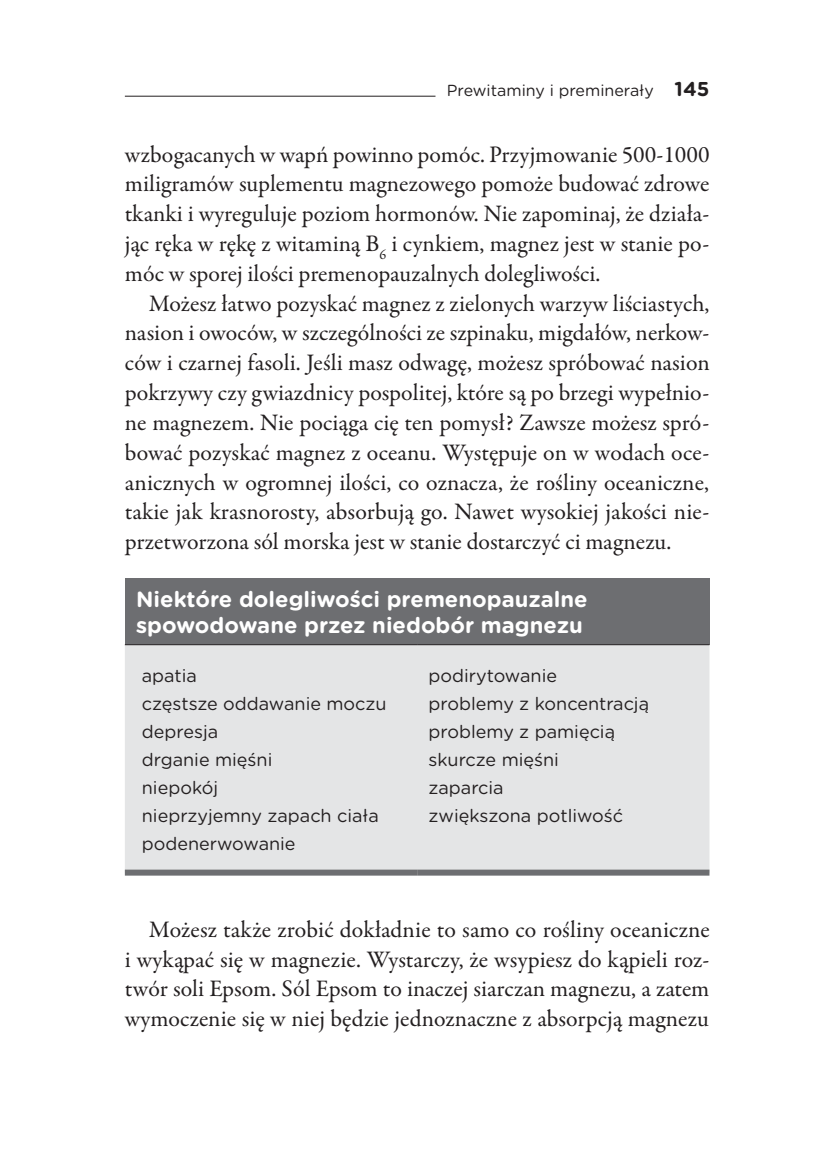
<style>
.page{position:relative;width:823px;height:1163px;background:#fff}
.page>*{position:absolute;margin:0;border:0;box-sizing:border-box;transform-origin:0 0}
.t1{font:23.8px/29.8px "Garamond Premr Pro";color:#231f20;text-align:justify}
.t2{font:700 22px/26.4px "Gotham Rounded";color:#fff}
.t3{font:18px/28px "Gotham Rounded";color:#231f20}
.t4{font:16px "Gotham Rounded";color:#231f20}
.s1{font-weight:700;font-size:20px}
</style>
<div class="page">
<hr style="left:125px;top:96px;width:528px;height:1px;background:#231f20">
<div style="left:435px;top:79px;width:229px;height:24px;background:#fff"></div>
<div style="left:125px;top:578px;width:584px;height:66px;background:#6d6e71"></div>
<div style="left:125px;top:645px;width:584px;height:224px;background:#e4e5e6"></div>
<hr style="left:125px;top:644px;width:292px;height:1px;background:#231f20">
<hr style="left:417px;top:644px;width:292px;height:1px;background:#231f20">
<div style="left:125px;top:869px;width:292px;height:6px;background:#6d6e71"></div>
<div style="left:417px;top:869px;width:292px;height:6px;background:#6d6e71"></div>
<p class="t4" style="left:446px;top:80px;width:264px">Prewitaminy i preminerały <span class="s1">145</span></p>
<p class="t1" style="left:125px;top:140px;width:586px">wzbogacanych w wapń powinno pomóc. Przyjmowanie 500-1000 miligramów suplementu magnezowego pomoże budować zdrowe tkanki i wyreguluje poziom hormonów. Nie zapominaj, że działa&shy;jąc ręka w rękę z witaminą B<sub>6</sub> i cynkiem, magnez jest w stanie po&shy;móc w sporej ilości premenopauzalnych dolegliwości.</p>
<p class="t1" style="left:125px;top:289px;width:586px;text-indent:24px">Możesz łatwo pozyskać magnez z zielonych warzyw liściastych, nasion i owoców, w szczególności ze szpinaku, migdałów, nerkow&shy;ców i czarnej fasoli. Jeśli masz odwagę, możesz spróbować nasion pokrzywy czy gwiazdnicy pospolitej, które są po brzegi wypełnio&shy;ne magnezem. Nie pociąga cię ten pomysł? Zawsze możesz spró&shy;bować pozyskać magnez z oceanu. Występuje on w wodach oce&shy;anicznych w ogromnej ilości, co oznacza, że rośliny oceaniczne, takie jak krasnorosty, absorbują go. Nawet wysokiej jakości nie&shy;przetworzona sól morska jest w stanie dostarczyć ci magnezu.</p>
<p class="t2" style="left:136px;top:585px;width:452px">Niektóre dolegliwości premenopauzalne spowodowane przez niedobór magnezu</p>
<p class="t3" style="left:142px;top:660px;width:246px">apatia<br>częstsze oddawanie moczu depresja<br>drganie mięśni<br>niepokój<br>nieprzyjemny zapach ciała podenerwowanie</p>
<p class="t3" style="left:428px;top:660px;width:222px">podirytowanie<br>problemy z koncentracją problemy z pamięcią skurcze mięśni<br>zaparcia<br>zwiększona potliwość</p>
<p class="t1" style="left:125px;top:914px;width:586px;text-indent:24px">Możesz także zrobić dokładnie to samo co rośliny oceaniczne i wykąpać się w magnezie. Wystarczy, że wsypiesz do kąpieli roz&shy;twór soli Epsom. Sól Epsom to inaczej siarczan magnezu, a zatem wymoczenie się w niej będzie jednoznaczne z absorpcją magnezu</p>
</div>
